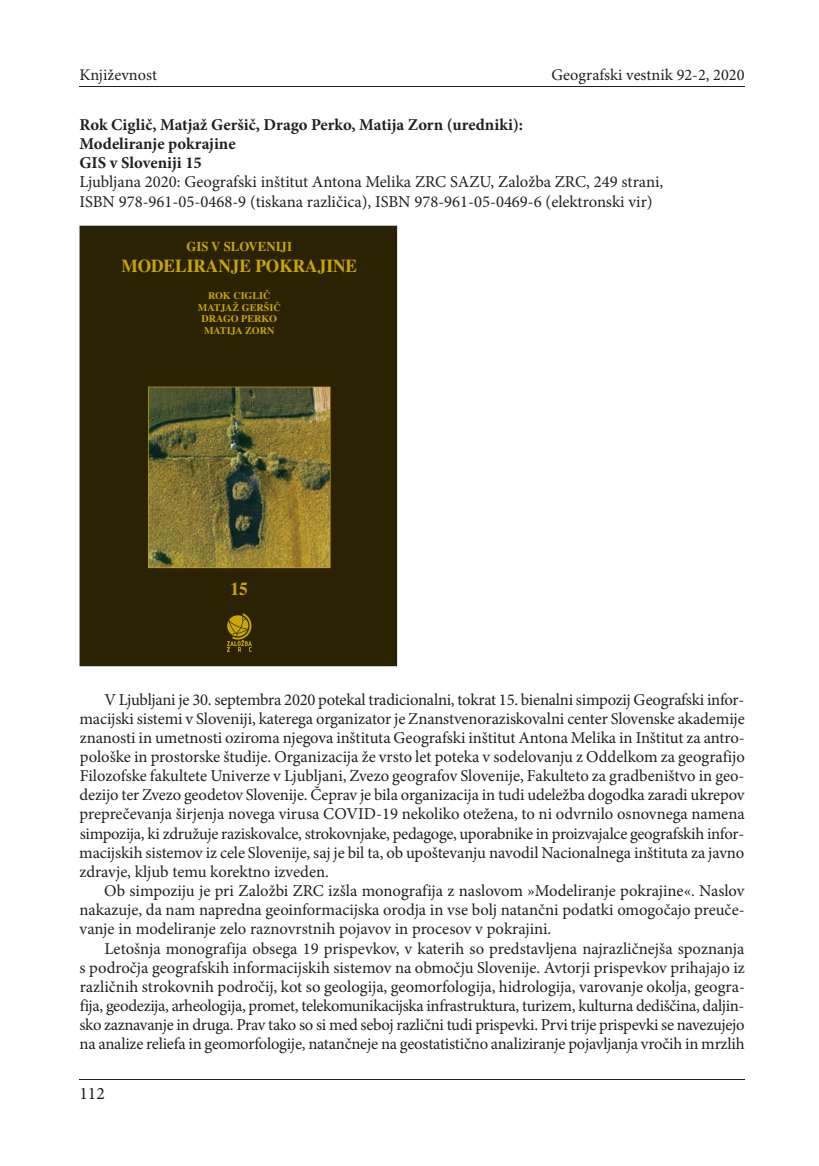
<style>
.page{position:relative;width:819px;height:1166px;background:#fff}
.page>*{position:absolute;margin:0;border:0;box-sizing:border-box;transform-origin:0 0}
.t1{font:700 18.2px "SS Times";color:#c9a705;scale:.95 1}
.t2{font:17.5px "Minion Pro";color:#231f20}
.t3{font:16.62px/19.1px "Minion Pro";letter-spacing:-.005em;color:#231f20;text-align:justify}
.t4{font:700 16.62px/19.1px "Minion Pro";color:#231f20}
.t5{font:16.28px "Minion Pro";color:#231f20}
.t6{font:700 13.47px "SS Times";color:#c9a705;scale:.95 1}
.t7{font:700 10.15px/11.4px "SS Times";color:#c9a705;text-align:center}
</style>
<div class="page">
<hr style="left:79px;top:87px;width:665px;height:1px;background:#231f20">
<hr style="left:79px;top:1079px;width:665px;height:1px;background:#231f20">
<svg style="left:79px;top:226px;width:318px;height:440px;background:#3e3510"></svg>
<p class="t5" style="left:79px;top:69px;width:79px">Književnost</p>
<p class="t5" style="left:551px;top:69px;width:194px">Geografski vestnik 92-2, 2020</p>
<p class="t4" style="left:79px;top:116px;width:445px">Rok Ciglič, Matjaž Geršič, Drago Perko, Matija Zorn (uredniki):<br>Modeliranje pokrajine<br>GIS v Sloveniji 15</p>
<p class="t3" style="left:79px;top:174px;width:585px">Ljubljana 2020: Geografski inštitut Antona Melika ZRC SAZU, Založba ZRC, 249 strani,<br>ISBN 978-961-05-0468-9 (tiskana različica), ISBN 978-961-05-0469-6 (elektronski vir)</p>
<p class="t6" style="left:186px;top:242px;width:113px">GIS V SLOVENIJI</p>
<p class="t1" style="left:121px;top:260px;width:250px">MODELIRANJE POKRAJINE</p>
<p class="t7" style="left:198px;top:291px;width:84px">ROK CIGLI^<br>MATJA@ GER[I^<br>DRAGO PERKO<br>MATIJA ZORN</p>
<p class="t1" style="left:231px;top:583px;width:20px">15</p>
<p class="t3" style="left:79px;top:691px;width:667px;text-indent:25px">V Ljubljani je 30. septembra 2020 potekal tradicionalni, tokrat 15. bienalni simpozij Geografski infor&shy;macijski sistemi v Sloveniji, katerega organizator je Znanstvenoraziskovalni center Slovenske akademije znanosti in umetnosti oziroma njegova inštituta Geografski inštitut Antona Melika in Inštitut za antro&shy;pološke in prostorske študije. Organizacija že vrsto let poteka v sodelovanju z Oddelkom za geografijo Filozofske fakultete Univerze v Ljubljani, Zvezo geografov Slovenije, Fakulteto za gradbeništvo in geo&shy;dezijo ter Zvezo geodetov Slovenije. Čeprav je bila organizacija in tudi udeležba dogodka zaradi ukrepov preprečevanja širjenja novega virusa COVID-19 nekoliko otežena, to ni odvrnilo osnovnega namena simpozija, ki združuje raziskovalce, strokovnjake, pedagoge, uporabnike in proizvajalce geografskih infor&shy;macijskih sistemov iz cele Slovenije, saj je bil ta, ob upoštevanju navodil Nacionalnega inštituta za javno zdravje, kljub temu korektno izveden.</p>
<p class="t3" style="left:79px;top:883px;width:666px;text-indent:25px">Ob simpoziju je pri Založbi ZRC izšla monografija z naslovom »Modeliranje pokrajine«. Naslov nakazuje, da nam napredna geoinformacijska orodja in vse bolj natančni podatki omogočajo preuče&shy;vanje in modeliranje zelo raznovrstnih pojavov in procesov v pokrajini.</p>
<p class="t3" style="left:80px;top:940px;width:667px;text-indent:25px">Letošnja monografija obsega 19 prispevkov, v katerih so predstavljena najrazličnejša spoznanja s področja geografskih informacijskih sistemov na območju Slovenije. Avtorji prispevkov prihajajo iz različnih strokovnih področij, kot so geologija, geomorfologija, hidrologija, varovanje okolja, geogra&shy;fija, geodezija, arheologija, promet, telekomunikacijska infrastruktura, turizem, kulturna dediščina, daljin&shy;sko zaznavanje in druga. Prav tako so si med seboj različni tudi prispevki. Prvi trije prispevki se navezujejo na analize reliefa in geomorfologije, natančneje na geostatistično analiziranje pojavljanja vročih in mrzlih</p>
<p class="t2" style="left:79px;top:1087px;width:27px">112</p>
</div>
